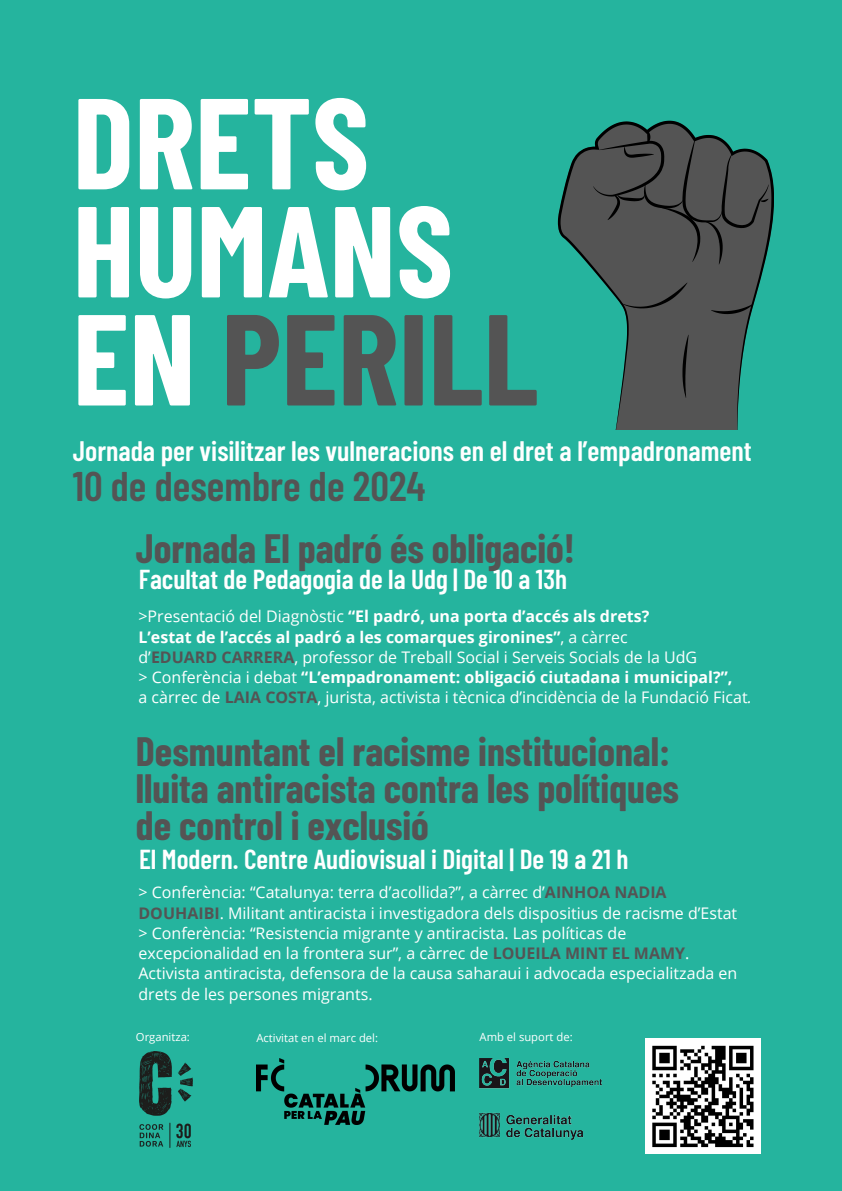
<style>
.page{position:relative;width:842px;height:1191px;background:#fff}
.page>*{position:absolute;margin:0;border:0;box-sizing:border-box;transform-origin:0 0}
.t1{font:700 129.1px/108px "Barlow Condensed";color:#fff}
.t2{font:600 41.3px "Barlow Condensed";color:#545454}
.t3{font:700 40px/36.8px "Barlow Condensed";color:#545454}
.t4{font:600 28.1px "Barlow Condensed";color:#fff}
.t5{font:600 27.4px "Barlow Condensed";color:#fff}
.t6{font:600 27.3px "Barlow Condensed";color:#fff}
.t7{font:16px/20.2px "Open Sans";color:#fff}
.t8{font:11.3px "Open Sans";color:#fff}
.s1{color:#545454}
.s2{font-weight:700}
.s3{font-weight:700;color:#545454}
.s4{font-style:italic}
</style>
<div class="page">
<div style="left:0;top:0;width:842px;height:1190px;background:#25b49e"></div>
<svg style="left:558px;top:121px;width:216px;height:309px;fill:#545454"></svg>
<svg style="left:711px;top:304px;width:42px;height:10px"></svg>
<svg style="left:620px;top:282px;width:67px;height:26px;background:#4b4c4c"></svg>
<svg style="left:682px;top:335px;width:7px;height:63px"></svg>
<svg style="left:593px;top:130px;width:176px;height:134px;background:#4a5150"></svg>
<img style="left:479px;top:1058px;width:123px;height:81px">
<img style="left:140px;top:1051px;width:52px;height:96px">
<img style="left:256px;top:1058px;width:198px;height:66px">
<div style="left:645px;top:1038px;width:115px;height:115px;background:#fff"></div>
<svg style="left:652px;top:1045px;width:102px;height:103px"></svg>
<h1 class="t1" style="left:73px;top:84px;width:467px">DRETS<br>HUMANS<br>EN <span class="s1">PERILL</span></h1>
<p class="t4" style="left:73px;top:433px;width:680px">Jornada per visilitzar les vulneracions en el dret a l’empadronament</p>
<h3 class="t2" style="left:73px;top:459px;width:354px">10 de desembre de 2024</h3>
<h2 class="t3" style="left:136px;top:528px;width:441px">Jornada El padró és obligació!</h2>
<h2 class="t6" style="left:139px;top:562px;width:430px">Facultat de Pedagogia de la Udg | De 10 a 13h</h2>
<h4 class="t7" style="left:138px;top:606px;width:615px">&gt;Presentació del Diagnòstic <span class="s2">“El padró, una porta d’accés als drets?<br>L’estat de l’accés al padró a les comarques gironines”</span>, a càrrec<br>d’<span class="s3">EDUARD CARRERA</span>, professor de Treball Social i Serveis Socials de la UdG<br>&gt; Conferència i debat <span class="s2">“L’empadronament: obligació ciutadana i municipal?”,<br></span>a càrrec de <span class="s3">LAIA COSTA</span>, jurista, activista i tècnica d’incidència de la Fundació Ficat<span class="s4">.</span></h4>
<h2 class="t3" style="left:136px;top:731px;width:545px">Desmuntant el racisme institucional: lluita antiracista contra les polítiques de control i exclusió</h2>
<h3 class="t5" style="left:139px;top:841px;width:491px">El Modern. Centre Audiovisual i Digital | De 19 a 21 h</h3>
<h3 class="t7" style="left:138px;top:881px;width:600px">&gt; Conferència: “Catalunya: terra d’acollida?”, a càrrec d’<span class="s3">AINHOA NADIA DOUHAIBI</span>. Militant antiracista i investigadora dels dispositius de racisme d’Estat &gt; Conferència: “Resistencia migrante y antiracista. Las políticas de excepcionalidad en la frontera sur”, a càrrec de <span class="s3">LOUEILA MINT EL MAMY</span>.<br>Activista antiracista, defensora de la causa saharaui i advocada especialitzada en drets de les persones migrants.</h3>
<h4 class="t8" style="left:136px;top:1029px;width:56px">Organitza:</h4>
<p class="t8" style="left:256px;top:1029px;width:123px">Activitat en el marc del:</p>
<p class="t8" style="left:480px;top:1029px;width:95px">Amb el suport de:</p>
</div>
